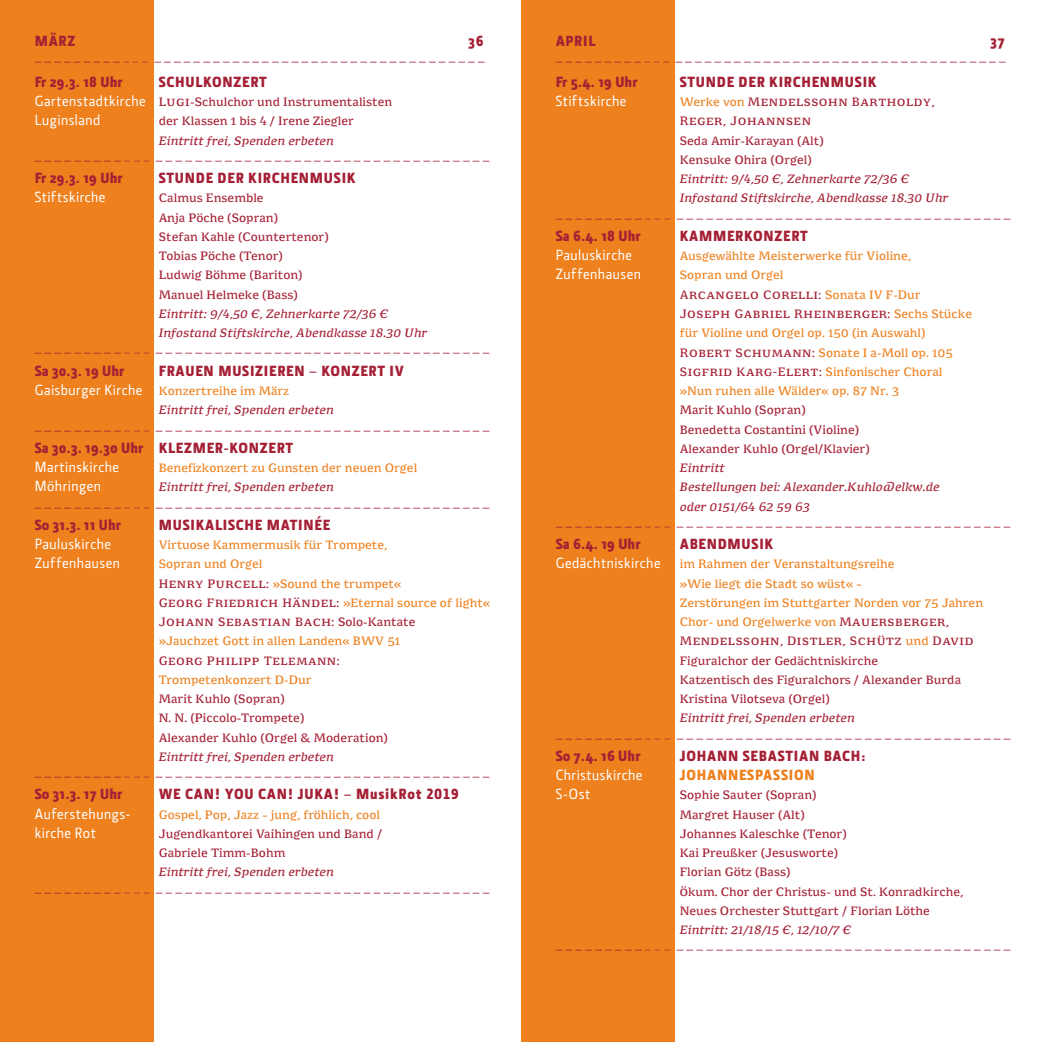
<style>
.page{position:relative;width:1042px;height:1042px;background:#fff}
.page>*{position:absolute;margin:0;border:0;box-sizing:border-box;transform-origin:0 0}
.t1{font:900 14.88px "Section";letter-spacing:.05em;color:#a52035}
.t2{font:500 14.88px "Section";letter-spacing:.035em;color:#fff}
.t3{font:900 14.88px "Section";letter-spacing:.05em;color:#ee801d}
.t4{font:10.5px/19.2px "Minuscule 3";letter-spacing:.05em;color:#a52035}
.t5{font:10.5px "DTL Fleischmann ST";color:#a52035}
.t6{font:10.5px/19.2px "Minuscule 3";color:#a52035}
.t7{font:italic 10.5px/19.2px "Minuscule 3";color:#a52035}
.t8{font:10.5px/19.2px "Minuscule 3";letter-spacing:.05em;color:#ee801d}
.t9{font:10.5px "Minuscule 3";color:#ee801d}
.s1{font-family:"Section";font-weight:500;font-size:14.88px;color:#fff}
.s2{font-family:"Section";font-weight:500;font-style:normal;font-size:14.88px;color:#fff}
.s3{font-style:normal;color:#ee801d}
.s4{color:#ee801d}
.s5{font-family:"Section Black Caps";font-weight:400}
.s6{color:#a52035}
</style>
<div class="page">
<div style="left:0;top:0;width:154px;height:1042px;background:#ee801d"></div>
<div style="left:521px;top:0;width:154px;height:1042px;background:#ee801d"></div>
<h1 class="t1" style="left:35px;top:33px;width:42px">MÄRZ</h1>
<h1 class="t1" style="left:469px;top:33px;width:17px">36</h1>
<p class="t5" style="left:35px;top:55px;width:451px">— — — — — — — — — – – – — — — — — — — — — — — — — — — — — — — — — — — — — — — — — — — — — —</p>
<h1 class="t1" style="left:35px;top:73px;width:89px">Fr 29.3. 18 Uhr</h1>
<h1 class="t1" style="left:159px;top:73px;width:110px">SCHULKONZERT</h1>
<p class="t4" style="left:35px;top:93px;width:359px"><span class="s1">Gartenstadtkirche</span> Lugi-Schulchor und Instrumentalisten</p>
<h1 class="t2" style="left:35px;top:112px;width:67px">Luginsland</h1>
<p class="t4" style="left:159px;top:112px;width:197px">der Klassen 1 bis 4 / Irene Ziegler</p>
<p class="t7" style="left:159px;top:131px;width:177px">Eintritt frei, Spenden erbeten</p>
<p class="t5" style="left:35px;top:153px;width:456px">— — — — — — — — — – – – — — — — — — — — — — — — — — — — — — — — — — — — — — — — — — — — — —</p>
<h1 class="t1" style="left:35px;top:170px;width:89px">Fr 29.3. 19 Uhr</h1>
<h1 class="t1" style="left:159px;top:170px;width:198px">STUNDE DER KIRCHENMUSIK</h1>
<h1 class="t2" style="left:35px;top:189px;width:72px">Stiftskirche</h1>
<p class="t6" style="left:159px;top:189px;width:171px">Calmus Ensemble<br>Anja Pöche (Sopran)<br>Stefan Kahle (Countertenor)<br>Tobias Pöche (Tenor)<br>Ludwig Böhme (Bariton)<br>Manuel Helmeke (Bass)</p>
<p class="t7" style="left:159px;top:305px;width:270px">Eintritt: 9/4,50 €, Zehnerkarte 72/36 €<br>Infostand Stiftskirche, Abendkasse 18.30 Uhr</p>
<p class="t5" style="left:35px;top:346px;width:456px">— — — — — — — — — – – – — — — — — — — — — — — — — — — — — — — — — — — — — — — — — — — — — —</p>
<h1 class="t1" style="left:35px;top:362px;width:91px">Sa 30.3. 19 Uhr</h1>
<h1 class="t1" style="left:159px;top:362px;width:247px">FRAUEN MUSIZIEREN – KONZERT IV</h1>
<p class="t7" style="left:159px;top:382px;width:177px;text-indent:-124px"><span class="s2">Gaisburger Kirche</span> <span class="s3">Konzertreihe im März<br></span>Eintritt frei, Spenden erbeten</p>
<p class="t5" style="left:35px;top:423px;width:456px">— — — — — — — — — – – – — — — — — — — — — — — — — — — — — — — — — — — — — — — — — — — — — —</p>
<h1 class="t1" style="left:35px;top:439px;width:260px">Sa 30.3. 19.30 Uhr KLEZMER-KONZERT</h1>
<h1 class="t2" style="left:35px;top:458px;width:86px">Martinskirche</h1>
<p class="t8" style="left:159px;top:459px;width:260px">Benefizkonzert zu Gunsten der neuen Orgel</p>
<h1 class="t2" style="left:35px;top:478px;width:68px">Möhringen</h1>
<p class="t7" style="left:159px;top:478px;width:177px">Eintritt frei, Spenden erbeten</p>
<p class="t5" style="left:35px;top:500px;width:456px">— — — — — — — — — – – – — — — — — — — — — — — — — — — — — — — — — — — — — — — — — — — — — —</p>
<h1 class="t1" style="left:35px;top:516px;width:88px">So 31.3. 11 Uhr</h1>
<h1 class="t1" style="left:159px;top:516px;width:173px">MUSIKALISCHE MATINÉE</h1>
<h1 class="t2" style="left:35px;top:535px;width:78px">Pauluskirche</h1>
<p class="t8" style="left:159px;top:536px;width:230px">Virtuose Kammermusik für Trompete,</p>
<h1 class="t2" style="left:35px;top:555px;width:87px">Zuffenhausen</h1>
<p class="t4" style="left:159px;top:555px;width:333px"><span class="s4">Sopran und Orgel<br></span>Henry Purcell: <span class="s4">»Sound the trumpet«<br></span>Georg Friedrich Händel: <span class="s4">»Eternal source of light« </span>Johann Sebastian Bach: Solo-Kantate</p>
<p class="t9" style="left:159px;top:634px;width:243px">»Jauchzet Gott in allen Landen« BWV 51</p>
<p class="t4" style="left:159px;top:651px;width:182px">Georg Philipp Telemann:</p>
<p class="t8" style="left:159px;top:670px;width:154px">Trompetenkonzert D-Dur</p>
<p class="t6" style="left:159px;top:690px;width:231px">Marit Kuhlo (Sopran)<br>N. N. (Piccolo-Trompete)<br>Alexander Kuhlo (Orgel &amp; Moderation)</p>
<p class="t7" style="left:159px;top:747px;width:177px">Eintritt frei, Spenden erbeten</p>
<p class="t5" style="left:35px;top:769px;width:456px">— — — — — — — — — – – – — — — — — — — — — — — — — — — — — — — — — — — — — — — — — — — — — —</p>
<h1 class="t1" style="left:35px;top:786px;width:89px">So 31.3. 17 Uhr</h1>
<h1 class="t1" style="left:159px;top:786px;width:301px">WE CAN! YOU CAN! JUKA! – MusikRot <span class="s5">2019</span></h1>
<h1 class="t2" style="left:35px;top:805px;width:97px">Auferstehungs-</h1>
<p class="t8" style="left:159px;top:805px;width:223px">Gospel, Pop, Jazz – jung, fröhlich, cool</p>
<h1 class="t2" style="left:35px;top:824px;width:63px">kirche Rot</h1>
<p class="t6" style="left:159px;top:824px;width:225px">Jugendkantorei Vaihingen und Band /<br>Gabriele Timm-Bohm</p>
<p class="t7" style="left:159px;top:863px;width:177px">Eintritt frei, Spenden erbeten</p>
<p class="t5" style="left:35px;top:885px;width:456px">— — — — — — — — — – – – — — — — — — — — — — — — — — — — — — — — — — — — — — — — — — — — — —</p>
<h1 class="t1" style="left:556px;top:33px;width:41px">APRIL</h1>
<h1 class="t1" style="left:990px;top:33px;width:16px">37</h1>
<p class="t5" style="left:556px;top:55px;width:451px">— — — — — — — — — – – – — — — — — — — — — — — — — — — — — — — — — — — — — — — — — — — — — —</p>
<h1 class="t1" style="left:556px;top:73px;width:83px">Fr 5.4. 19 Uhr</h1>
<h1 class="t1" style="left:680px;top:73px;width:198px">STUNDE DER KIRCHENMUSIK</h1>
<h1 class="t2" style="left:556px;top:93px;width:72px">Stiftskirche</h1>
<p class="t4" style="left:680px;top:93px;width:256px"><span class="s4">Werke von</span> Mendelssohn Bartholdy,<br>Reger, Johannsen<br>Seda Amir-Karayan (Alt)<br>Kensuke Ohira (Orgel)</p>
<p class="t7" style="left:680px;top:170px;width:270px">Eintritt: 9/4,50 €, Zehnerkarte 72/36 €<br>Infostand Stiftskirche, Abendkasse 18.30 Uhr</p>
<p class="t5" style="left:556px;top:211px;width:456px">— — — — — — — — — – – – — — — — — — — — — — — — — — — — — — — — — — — — — — — — — — — — — —</p>
<h1 class="t1" style="left:556px;top:227px;width:86px">Sa 6.4. 18 Uhr</h1>
<h1 class="t1" style="left:680px;top:227px;width:130px">KAMMERKONZERT</h1>
<h1 class="t2" style="left:556px;top:247px;width:78px">Pauluskirche</h1>
<p class="t8" style="left:680px;top:247px;width:233px">Ausgewählte Meisterwerke für Violine,</p>
<h1 class="t2" style="left:556px;top:266px;width:87px">Zuffenhausen</h1>
<p class="t8" style="left:680px;top:266px;width:294px">Sopran und Orgel<br><span class="s6">Arcangelo Corelli:</span> Sonata IV F-Dur <span class="s6">Joseph Gabriel Rheinberger:</span> Sechs Stücke für Violine und Orgel op. 150 (in Auswahl)<br><span class="s6">Robert Schumann:</span> Sonate I a-Moll op. 105<br><span class="s6">Sigfrid Karg-Elert:</span> Sinfonischer Choral »Nun ruhen alle Wälder« op. 87 Nr. 3</p>
<p class="t6" style="left:680px;top:401px;width:192px">Marit Kuhlo (Sopran)<br>Benedetta Costantini (Violine)<br>Alexander Kuhlo (Orgel/Klavier)</p>
<p class="t7" style="left:680px;top:459px;width:261px">Eintritt<br>Bestellungen bei: Alexander.Kuhlo@elkw.de oder 0151/64 62 59 63</p>
<p class="t5" style="left:556px;top:519px;width:456px">— — — — — — — — — – – – — — — — — — — — — — — — — — — — — — — — — — — — — — — — — — — — — —</p>
<h1 class="t1" style="left:556px;top:535px;width:86px">Sa 6.4. 19 Uhr</h1>
<h1 class="t1" style="left:680px;top:535px;width:95px">ABENDMUSIK</h1>
<h1 class="t2" style="left:556px;top:555px;width:106px">Gedächtniskirche</h1>
<p class="t4" style="left:680px;top:555px;width:305px"><span class="s4">im Rahmen der Veranstaltungsreihe<br>»Wie liegt die Stadt so wüst« –<br>Zerstörungen im Stuttgarter Norden vor 75 Jahren Chor- und Orgelwerke von</span> Mauersberger, Mendelssohn, Distler, Schütz <span class="s4">und</span> David Figuralchor der Gedächtniskirche<br>Katzentisch des Figuralchors / Alexander Burda Kristina Vilotseva (Orgel)</p>
<p class="t7" style="left:680px;top:709px;width:177px">Eintritt frei, Spenden erbeten</p>
<p class="t5" style="left:556px;top:731px;width:456px">— — — — — — — — — – – – — — — — — — — — — — — — — — — — — — — — — — — — — — — — — — — — — —</p>
<h1 class="t1" style="left:556px;top:747px;width:86px">So 7.4. 16 Uhr</h1>
<h1 class="t1" style="left:680px;top:747px;width:188px">JOHANN SEBASTIAN BACH:</h1>
<h1 class="t2" style="left:556px;top:766px;width:88px">Christuskirche</h1>
<h1 class="t3" style="left:680px;top:766px;width:136px">JOHANNESPASSION</h1>
<h1 class="t2" style="left:556px;top:786px;width:36px">S-Ost</h1>
<p class="t6" style="left:680px;top:786px;width:285px">Sophie Sauter (Sopran)<br>Margret Hauser (Alt)<br>Johannes Kaleschke (Tenor)<br>Kai Preußker (Jesusworte)<br>Florian Götz (Bass)<br>Ökum. Chor der Christus- und St. Konradkirche,<br>Neues Orchester Stuttgart / Florian Löthe</p>
<p class="t7" style="left:680px;top:921px;width:173px">Eintritt: 21/18/15 €, 12/10/7 €</p>
<p class="t5" style="left:556px;top:943px;width:456px">— — — — — — — — — – – – — — — — — — — — — — — — — — — — — — — — — — — — — — — — — — — — — —</p>
</div>
